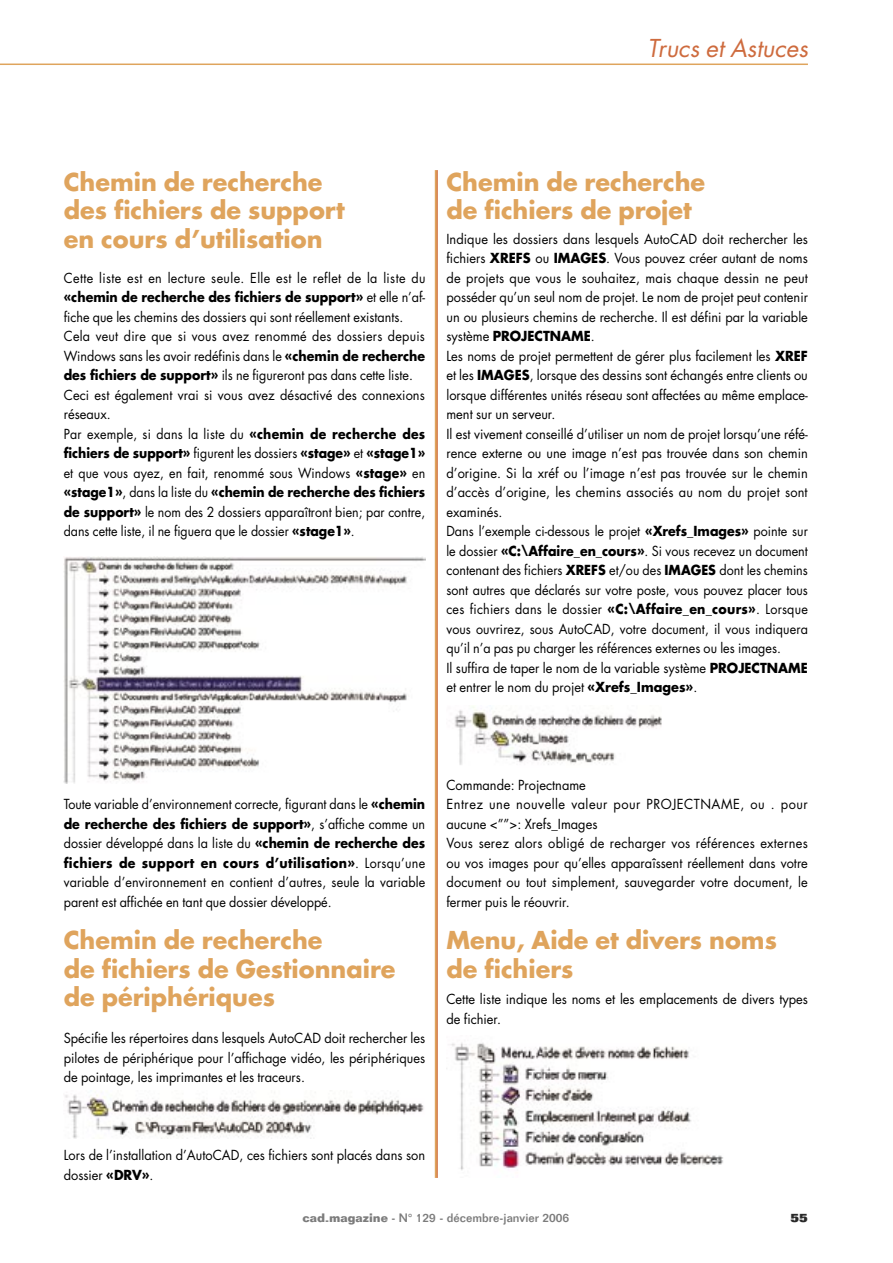
<style>
.page{position:relative;width:893px;height:1263px;background:#fff}
.page>*{position:absolute;margin:0;border:0;box-sizing:border-box;transform-origin:0 0}
.sous_titre{font:700 24px/28.5px "Futura";color:#dfa45d}
.t1{font:italic 24px "Futura";color:#ce6b3e}
.texte{font:13.5px/19.5px "Futura";color:#000;text-align:justify;scale:.95 1}
.texte-2{font:13.5px/19.5px "Futura";color:#000;text-align:justify;scale:.93 1}
.texte-3{font:13.5px/19.5px "Futura";color:#000;text-align:justify;scale:.92 1}
.texte-4{font:13.5px/19.5px "Futura";letter-spacing:.035em;color:#000;scale:.95 1}
.t2{font:500 12px "Folio";color:#7c7c7c}
.t3{font:800 12px "Folio";color:#2a2a2a}
.s1{font-weight:700}
</style>
<div class="page">
<hr style="left:0;top:64px;width:808px;height:1px;background:#dfa45d">
<img style="left:64px;top:556px;width:361px;height:227px">
<img style="left:65px;top:1092px;width:359px;height:46px">
<img style="left:454px;top:706px;width:208px;height:59px">
<img style="left:446px;top:1042px;width:277px;height:128px">
<h1 class="t1" style="left:648px;top:33px;width:162px">Trucs et Astuces</h1>
<p class="sous_titre" style="left:64px;top:167px;width:283px">Chemin de recherche des fichiers de support en cours d’utilisation</p>
<p class="texte-2" style="left:64px;top:268px;width:390px">Cette liste est en lecture seule. Elle est le reflet de la liste du <span class="s1">«chemin de recherche des fichiers de support»</span> et elle n’af&shy;fiche que les chemins des dossiers qui sont réellement existants.</p>
<p class="texte-2" style="left:64px;top:326px;width:390px">Cela veut dire que si vous avez renommé des dossiers depuis Windows sans les avoir redéfinis dans le <span class="s1">«chemin de recherche des fichiers de support»</span> ils ne figureront pas dans cette liste.</p>
<p class="texte" style="left:64px;top:385px;width:382px">Ceci est également vrai si vous avez désactivé des connexions réseaux.</p>
<p class="texte-3" style="left:64px;top:424px;width:394px">Par exemple, si dans la liste du <span class="s1">«chemin de recherche des fichiers de support»</span> figurent les dossiers <span class="s1">«stage»</span> et <span class="s1">«stage1» </span>et que vous ayez, en fait, renommé sous Windows <span class="s1">«stage»</span> en <span class="s1">«stage1»</span>, dans la liste du <span class="s1">«chemin de recherche des fichiers de support»</span> le nom des 2 dossiers apparaîtront bien; par contre, dans cette liste, il ne figuera que le dossier <span class="s1">«stage1»</span>.</p>
<p class="sous_titre" style="left:446px;top:167px;width:260px">Chemin de recherche de fichiers de projet</p>
<p class="texte" style="left:446px;top:229px;width:382px">Indique les dossiers dans lesquels AutoCAD doit rechercher les fichiers <span class="s1">XREFS</span> ou <span class="s1">IMAGES</span>. Vous pouvez créer autant de noms de projets que vous le souhaitez, mais chaque dessin ne peut posséder qu’un seul nom de projet. Le nom de projet peut contenir un ou plusieurs chemins de recherche. Il est défini par la variable système <span class="s1">PROJECTNAME</span>.</p>
<p class="texte" style="left:446px;top:346px;width:382px">Les noms de projet permettent de gérer plus facilement les <span class="s1">XREF </span>et les <span class="s1">IMAGES</span>, lorsque des dessins sont échangés entre clients ou lorsque différentes unités réseau sont affectées au même emplace&shy;ment sur un serveur.</p>
<p class="texte" style="left:446px;top:424px;width:382px">Il est vivement conseillé d’utiliser un nom de projet lorsqu’une réfé&shy;rence externe ou une image n’est pas trouvée dans son chemin d’origine. Si la xréf ou l’image n’est pas trouvée sur le chemin d’accès d’origine, les chemins associés au nom du projet sont examinés.</p>
<p class="texte-2" style="left:446px;top:521px;width:390px">Dans l’exemple ci-dessous le projet <span class="s1">«Xrefs_Images»</span> pointe sur le dossier <span class="s1">«C:\Affaire_en_cours»</span>. Si vous recevez un document contenant des fichiers <span class="s1">XREFS</span> et/ou des <span class="s1">IMAGES</span> dont les chemins sont autres que déclarés sur votre poste, vous pouvez placer tous ces fichiers dans le dossier <span class="s1">«C:\Affaire_en_cours»</span>. Lorsque vous ouvrirez, sous AutoCAD, votre document, il vous indiquera qu’il n’a pas pu charger les références externes ou les images.</p>
<p class="texte" style="left:446px;top:658px;width:382px">Il suffira de taper le nom de la variable système <span class="s1">PROJECTNAME </span>et entrer le nom du projet <span class="s1">«Xrefs_Images»</span>.</p>
<p class="texte-2" style="left:64px;top:794px;width:390px">Toute variable d’environnement correcte, figurant dans le <span class="s1">«chemin de recherche des fichiers de support»</span>, s’affiche comme un dossier développé dans la liste du <span class="s1">«chemin de recherche des fichiers de support en cours d’utilisation»</span>. Lorsqu’une variable d’environnement en contient d’autres, seule la variable parent est affichée en tant que dossier développé.</p>
<p class="sous_titre" style="left:64px;top:926px;width:333px">Chemin de recherche<br>de fichiers de Gestionnaire de périphériques</p>
<p class="texte" style="left:64px;top:1028px;width:382px">Spécifie les répertoires dans lesquels AutoCAD doit rechercher les pilotes de périphérique pour l’affichage vidéo, les périphériques de pointage, les imprimantes et les traceurs.</p>
<p class="texte" style="left:446px;top:775px;width:148px">Commande: Projectname</p>
<p class="texte-4" style="left:446px;top:794px;width:382px">Entrez une nouvelle valeur pour PROJECTNAME, ou . pour aucune &lt;””&gt;: Xrefs_Images</p>
<p class="texte" style="left:446px;top:833px;width:382px">Vous serez alors obligé de recharger vos références externes ou vos images pour qu’elles apparaîssent réellement dans votre document ou tout simplement, sauvegarder votre document, le fermer puis le réouvrir.</p>
<p class="sous_titre" style="left:446px;top:926px;width:332px">Menu, Aide et divers noms de fichiers</p>
<p class="texte" style="left:446px;top:989px;width:382px">Cette liste indique les noms et les emplacements de divers types de fichier.</p>
<p class="texte" style="left:64px;top:1145px;width:382px">Lors de l’installation d’AutoCAD, ces fichiers sont placés dans son dossier <span class="s1">«DRV»</span>.</p>
<p class="t2" style="left:302px;top:1210px;width:268px"><span class="s1">cad-magazine</span> - N° 129 - décembre-janvier 2006</p>
<p class="t3" style="left:791px;top:1210px;width:19px">55</p>
</div>
